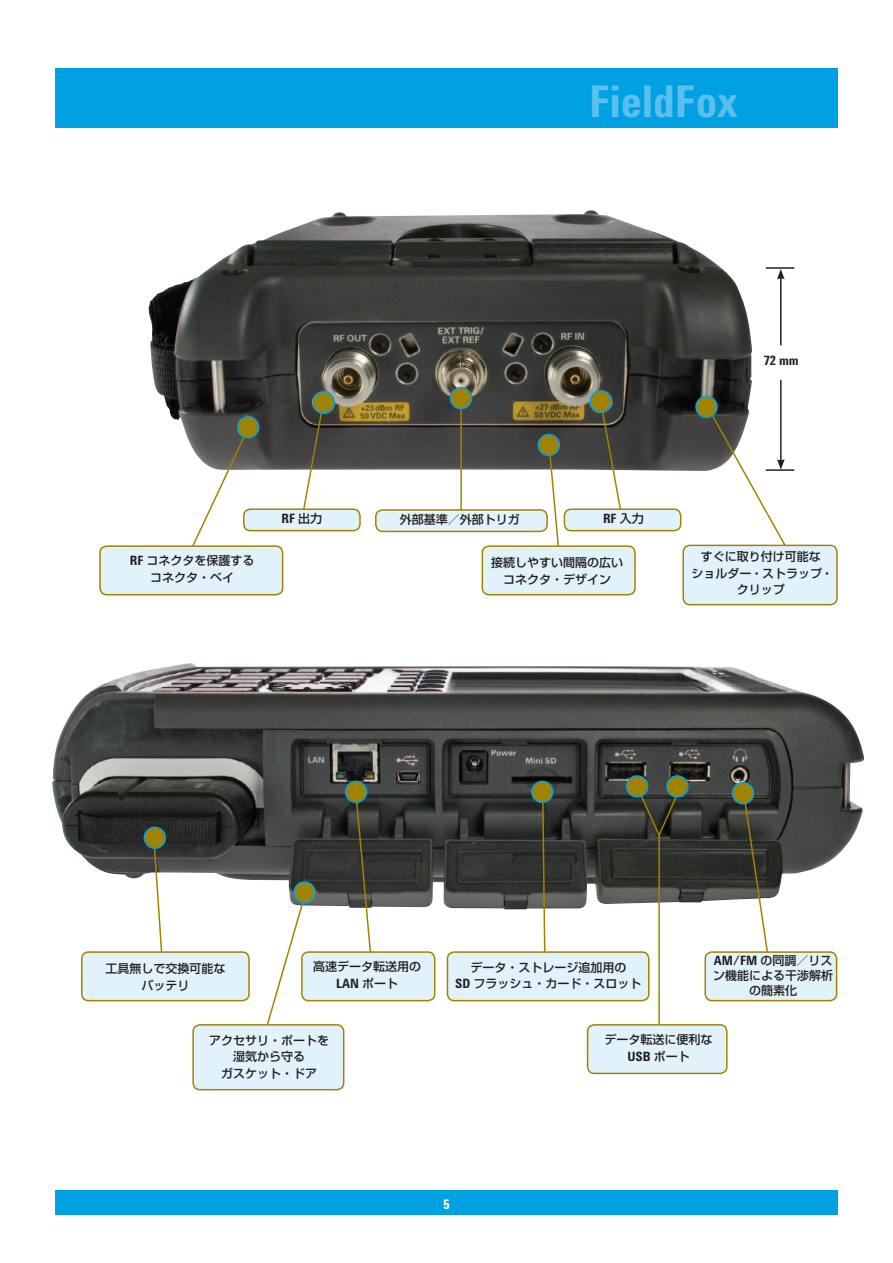
<style>
.page{position:relative;width:893px;height:1263px;background:#fff}
.page>*{position:absolute;margin:0;border:0;box-sizing:border-box;transform-origin:0 0}
.t1{font:700 45px "Agilent Cond";letter-spacing:-.005em;color:#59c0ed}
.t2{font:700 13.5px "Agilent Cond";color:#fff}
.t3{font:700 13.2px "Agilent Cond";color:#231f20}
.t4{font:500 12px/16.5px "Shin Go Pro";color:#231f20;text-align:center}
.s1{font-family:"Agilent Cond";font-weight:700;font-size:13.2px}
.s2{font-family:"Shin Go Pro";font-weight:500;font-size:12px}
</style>
<div class="page">
<div style="left:55px;top:1191px;width:783px;height:24px;background:#00a1e3"></div>
<div style="left:55px;top:68px;width:783px;height:59px;background:#00a1e3"></div>
<img style="left:148px;top:210px;width:604px;height:261px">
<img style="left:52px;top:663px;width:812px;height:246px">
<hr style="left:766px;top:267px;width:28px;height:2px;background:#231f20">
<hr style="left:766px;top:469px;width:28px;height:2px;background:#231f20">
<hr style="left:780px;top:277px;width:1px;height:68px;background:#231f20">
<svg style="left:777px;top:269px;width:8px;height:10px"></svg>
<hr style="left:780px;top:380px;width:2px;height:81px;background:#231f20">
<svg style="left:279px;top:403px;width:46px;height:105px"></svg>
<div style="left:313px;top:392px;width:21px;height:21px;background:#a18302;border-radius:50%"></div>
<div style="left:312px;top:391px;width:23px;height:23px;border:2px solid #00a1e3;border-radius:50%"></div>
<hr style="left:460px;top:396px;width:2px;height:115px;background:#a18302">
<div style="left:451px;top:388px;width:20px;height:21px;background:#a18302;border-radius:50%"></div>
<div style="left:450px;top:387px;width:22px;height:22px;border:2px solid #00a1e3;border-radius:50%"></div>
<div style="left:376px;top:510px;width:171px;height:21px;background:#e1f2fb;border-radius:7px"></div>
<div style="left:375px;top:509px;width:173px;height:23px;border:2px solid #a18302;border-radius:7px"></div>
<svg style="left:600px;top:403px;width:45px;height:105px"></svg>
<div style="left:590px;top:391px;width:21px;height:21px;background:#a18302;border-radius:50%"></div>
<div style="left:590px;top:390px;width:22px;height:23px;border:2px solid #00a1e3;border-radius:50%"></div>
<svg style="left:706px;top:405px;width:84px;height:140px"></svg>
<div style="left:696px;top:396px;width:21px;height:21px;background:#a18302;border-radius:50%"></div>
<div style="left:695px;top:396px;width:23px;height:22px;border:2px solid #00a1e3;border-radius:50%"></div>
<svg style="left:548px;top:448px;width:12px;height:97px"></svg>
<div style="left:482px;top:546px;width:153px;height:49px;background:#e1f2fb;border-radius:7px"></div>
<div style="left:482px;top:545px;width:154px;height:50px;border:2px solid #a18302;border-radius:7px"></div>
<div style="left:538px;top:434px;width:21px;height:21px;background:#a18302;border-radius:50%"></div>
<div style="left:538px;top:434px;width:22px;height:22px;border:2px solid #00a1e3;border-radius:50%"></div>
<svg style="left:188px;top:426px;width:62px;height:119px"></svg>
<div style="left:238px;top:417px;width:21px;height:21px;background:#a18302;border-radius:50%"></div>
<div style="left:237px;top:416px;width:22px;height:22px;border:2px solid #00a1e3;border-radius:50%"></div>
<div style="left:100px;top:546px;width:183px;height:49px;background:#e1f2fb;border-radius:7px"></div>
<div style="left:99px;top:545px;width:184px;height:50px;border:2px solid #a18302;border-radius:7px"></div>
<svg style="left:742px;top:792px;width:28px;height:159px"></svg>
<svg style="left:635px;top:785px;width:46px;height:54px;background:#38382f"></svg>
<hr style="left:658px;top:834px;width:2px;height:193px;background:#a18302">
<div style="left:588px;top:1025px;width:139px;height:48px;background:#e1f2fb;border-radius:7px"></div>
<div style="left:587px;top:1024px;width:141px;height:50px;border:2px solid #a18302;border-radius:7px"></div>
<div style="left:705px;top:952px;width:131px;height:49px;background:#e1f2fb;border-radius:7px"></div>
<div style="left:704px;top:951px;width:133px;height:50px;border:2px solid #a18302;border-radius:7px"></div>
<div style="left:732px;top:783px;width:21px;height:21px;background:#a18302;border-radius:50%"></div>
<div style="left:732px;top:782px;width:22px;height:22px;border:2px solid #00a1e3;border-radius:50%"></div>
<div style="left:667px;top:776px;width:21px;height:21px;background:#a18302;border-radius:50%"></div>
<div style="left:666px;top:775px;width:23px;height:23px;border:2px solid #00a1e3;border-radius:50%"></div>
<div style="left:627px;top:776px;width:21px;height:21px;background:#a18302;border-radius:50%"></div>
<div style="left:626px;top:775px;width:22px;height:23px;border:2px solid #00a1e3;border-radius:50%"></div>
<svg style="left:541px;top:803px;width:5px;height:148px"></svg>
<svg style="left:354px;top:792px;width:19px;height:159px"></svg>
<svg style="left:263px;top:892px;width:44px;height:132px"></svg>
<svg style="left:152px;top:844px;width:12px;height:107px"></svg>
<div style="left:82px;top:952px;width:167px;height:49px;background:#e1f2fb;border-radius:7px"></div>
<div style="left:81px;top:951px;width:169px;height:50px;border:2px solid #a18302;border-radius:7px"></div>
<div style="left:193px;top:1025px;width:151px;height:65px;background:#e1f2fb;border-radius:7px"></div>
<div style="left:192px;top:1024px;width:152px;height:66px;border:2px solid #a18302;border-radius:7px"></div>
<div style="left:447px;top:952px;width:202px;height:49px;background:#e1f2fb;border-radius:7px"></div>
<div style="left:447px;top:951px;width:202px;height:50px;border:2px solid #a18302;border-radius:7px"></div>
<div style="left:302px;top:952px;width:133px;height:49px;background:#e1f2fb;border-radius:7px"></div>
<div style="left:301px;top:951px;width:134px;height:50px;border:2px solid #a18302;border-radius:7px"></div>
<div style="left:346px;top:781px;width:21px;height:21px;background:#a18302;border-radius:50%"></div>
<div style="left:345px;top:781px;width:22px;height:22px;border:2px solid #00a1e3;border-radius:50%"></div>
<div style="left:294px;top:882px;width:21px;height:21px;background:#a18302;border-radius:50%"></div>
<div style="left:293px;top:881px;width:23px;height:23px;border:2px solid #00a1e3;border-radius:50%"></div>
<div style="left:144px;top:827px;width:21px;height:21px;background:#a18302;border-radius:50%"></div>
<div style="left:144px;top:826px;width:22px;height:23px;border:2px solid #00a1e3;border-radius:50%"></div>
<div style="left:532px;top:781px;width:21px;height:21px;background:#a18302;border-radius:50%"></div>
<div style="left:531px;top:781px;width:23px;height:22px;border:2px solid #00a1e3;border-radius:50%"></div>
<div style="left:683px;top:545px;width:154px;height:60px;background:#e1f2fb;border-radius:7px"></div>
<div style="left:682px;top:545px;width:156px;height:60px;border:2px solid #a18302;border-radius:7px"></div>
<div style="left:564px;top:509px;width:117px;height:22px;background:#e1f2fb;border-radius:7px"></div>
<div style="left:564px;top:508px;width:117px;height:23px;border:2px solid #a18302;border-radius:7px"></div>
<div style="left:244px;top:509px;width:116px;height:22px;background:#e1f2fb;border-radius:7px"></div>
<div style="left:243px;top:508px;width:118px;height:23px;border:2px solid #a18302;border-radius:7px"></div>
<h1 class="t1" style="left:589px;top:76px;width:150px">FieldFox</h1>
<p class="t3" style="left:764px;top:353px;width:36px">72 mm</p>
<p class="t4" style="left:130px;top:551px;width:126px"><span class="s1">RF</span> コネクタを保護するコネクタ・ベイ</p>
<p class="t3" style="left:282px;top:511px;width:42px">RF <span class="s2">出力</span></p>
<p class="t3" style="left:603px;top:511px;width:42px">RF <span class="s2">入力</span></p>
<p class="t4" style="left:400px;top:509px;width:121px">外部基準／外部トリガ</p>
<p class="t4" style="left:491px;top:553px;width:133px">接続しやすい間隔の広いコネクタ・デザイン</p>
<p class="t4" style="left:691px;top:547px;width:143px">すぐに取り付け可能な<br>ショルダー・ストラップ・クリップ</p>
<p class="t4" style="left:105px;top:959px;width:121px">工具無しで交換可能なバッテリ</p>
<p class="t4" style="left:313px;top:957px;width:110px">高速データ転送用の</p>
<p class="t3" style="left:336px;top:976px;width:63px">LAN <span class="s2">ポート</span></p>
<p class="t4" style="left:455px;top:958px;width:188px">データ・ストレージ追加用の<br><span class="s1">SD</span> フラッシュ・カード・スロット</p>
<p class="t4" style="left:713px;top:951px;width:121px;line-height:15px"><span class="s1">AM/FM</span> の同調／リスン機能による干渉解析の簡素化</p>
<p class="t4" style="left:209px;top:1030px;width:121px">アクセサリ・ポートを湿気から守る<br>ガスケット・ドア</p>
<p class="t2" style="left:443px;top:1197px;width:8px">5</p>
<p class="t4" style="left:605px;top:1030px;width:109px">データ転送に便利な</p>
<p class="t3" style="left:627px;top:1049px;width:64px">USB <span class="s2">ポート</span></p>
</div>
